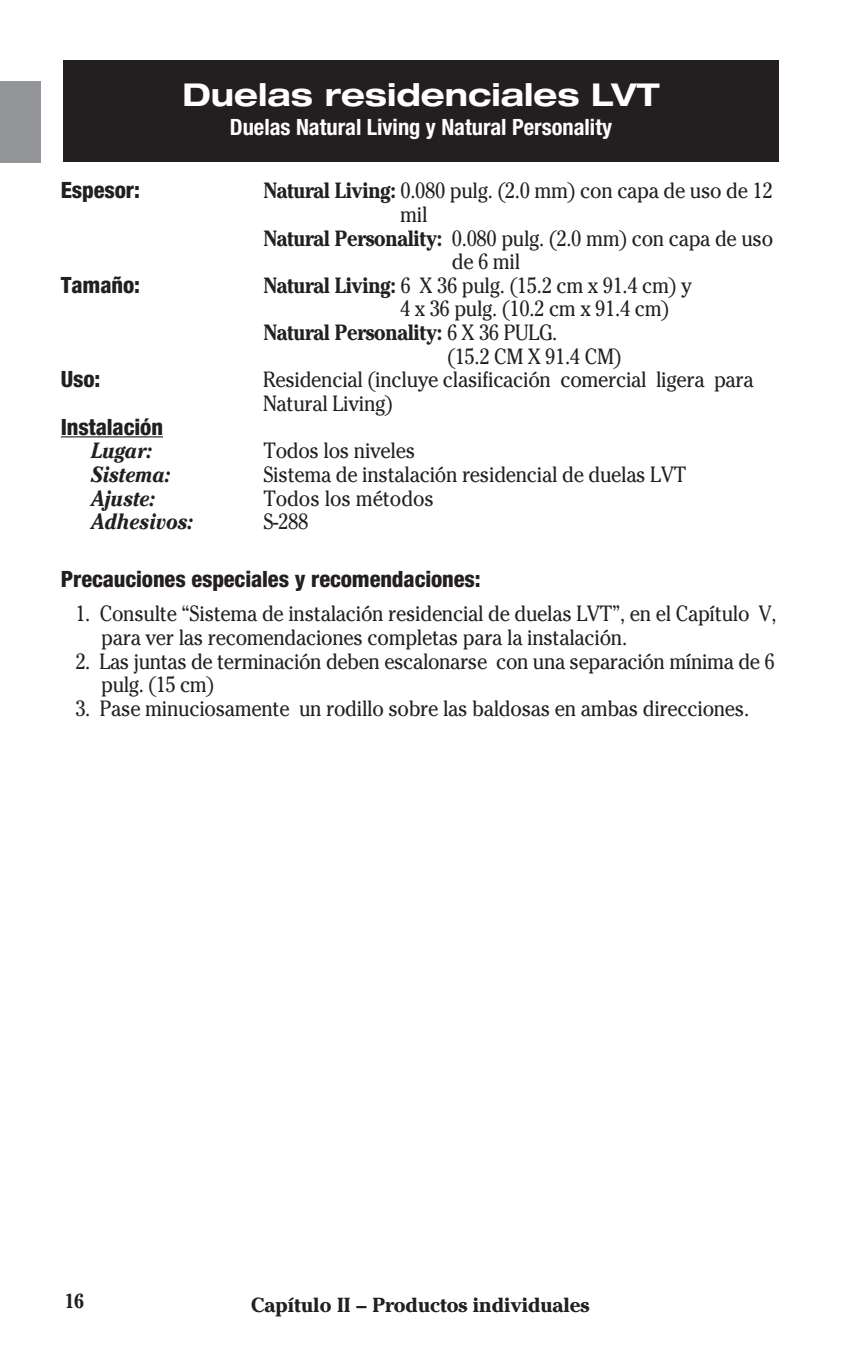
<style>
.page{position:relative;width:861px;height:1357px;background:#fff}
.page>*{position:absolute;margin:0;border:0;box-sizing:border-box;transform-origin:0 0}
.t1{font:700 expanded 31.5px "Helvetica Neue";color:#fff}
.t2{font:800 condensed 22.5px "Helvetica Neue";letter-spacing:-.005em;color:#231f20}
.t3{font:700 condensed 22.5px "Helvetica Neue";color:#fff}
.t4{font:22.05px/23.6px "Cheltenham";letter-spacing:-.015em;color:#231f20;scale:.9 1}
.t5{font:italic 700 22.05px "Cheltenham";letter-spacing:-.015em;color:#231f20;scale:.9 1}
.t6{font:700 22.05px "Cheltenham";letter-spacing:-.015em;color:#231f20;scale:.9 1}
.t7{font:700 20.25px "Cheltenham";letter-spacing:-.005em;color:#231f20}
.t8{font:700 20.25px "Cheltenham";letter-spacing:-.005em;color:#231f20;scale:.9 1}
.s1{font-weight:700}
.s2{font-weight:400}
</style>
<div class="page">
<div style="left:0;top:81px;width:40px;height:81px;background:#939598"></div>
<hr style="left:61px;top:436px;width:102px;height:1px;background:#231f20">
<div style="left:63px;top:61px;width:715px;height:101px;background:#231f20"></div>
<h1 class="t1" style="left:182px;top:84px;width:478px">Duelas residenciales LVT</h1>
<p class="t3" style="left:230px;top:119px;width:384px">Duelas Natural Living y Natural Personality</p>
<p class="t2" style="left:61px;top:182px;width:81px">Espesor:</p>
<p class="t4" style="left:263px;top:179px;width:567px"><span class="s1">Natural Living:</span> 0.080 pulg. (2.0 mm) con capa de uso de 12</p>
<p class="t4" style="left:400px;top:203px;width:32px">mil</p>
<p class="t4" style="left:263px;top:226px;width:568px"><span class="s1">Natural Personality:</span> 0.080 pulg. (2.0 mm) con capa de uso</p>
<p class="t4" style="left:452px;top:250px;width:78px">de 6 mil</p>
<p class="t2" style="left:61px;top:277px;width:81px">Tamaño:</p>
<p class="t4" style="left:263px;top:273px;width:478px"><span class="s1">Natural Living:</span> 6 X 36 pulg. (15.2 cm x 91.4 cm) y</p>
<p class="t4" style="left:400px;top:297px;width:301px">4 x 36 pulg. (10.2 cm x 91.4 cm)</p>
<p class="t6" style="left:263px;top:325px;width:328px">Natural Personality: <span class="s2">6 X 36 PULG.</span></p>
<p class="t4" style="left:447px;top:344px;width:195px">(15.2 CM X 91.4 CM)</p>
<p class="t2" style="left:61px;top:371px;width:41px">Uso:</p>
<p class="t4" style="left:263px;top:368px;width:547px">Residencial (incluye clasificación comercial ligera para<br>Natural Living)</p>
<p class="t2" style="left:61px;top:418px;width:104px">Instalación</p>
<p class="t5" style="left:91px;top:443px;width:69px">Lugar:</p>
<p class="t4" style="left:263px;top:439px;width:170px">Todos los niveles</p>
<p class="t5" style="left:91px;top:466px;width:89px">Sistema:</p>
<p class="t4" style="left:263px;top:462px;width:471px">Sistema de instalación residencial de duelas LVT</p>
<p class="t5" style="left:91px;top:490px;width:73px">Ajuste:</p>
<p class="t4" style="left:263px;top:486px;width:191px">Todos los métodos</p>
<p class="t5" style="left:91px;top:514px;width:115px">Adhesivos:</p>
<p class="t4" style="left:263px;top:510px;width:51px">S-288</p>
<p class="t2" style="left:61px;top:570px;width:421px">Precauciones especiales y recomendaciones:</p>
<p class="t4" style="left:101px;top:602px;width:752px;text-indent:-26px">1. Consulte “Sistema de instalación residencial de duelas LVT”, en el Capítulo V, para ver las recomendaciones completas para la instalación.</p>
<p class="t4" style="left:101px;top:649px;width:749px;text-indent:-26px">2. Las juntas de terminación deben escalonarse con una separación mínima de 6 pulg. (15 cm)</p>
<p class="t4" style="left:75px;top:696px;width:750px">3. Pase minuciosamente un rodillo sobre las baldosas en ambas direcciones.</p>
<p class="t8" style="left:64px;top:1294px;width:24px">16</p>
<p class="t7" style="left:251px;top:1297px;width:340px">Capítulo II – Productos individuales</p>
</div>
